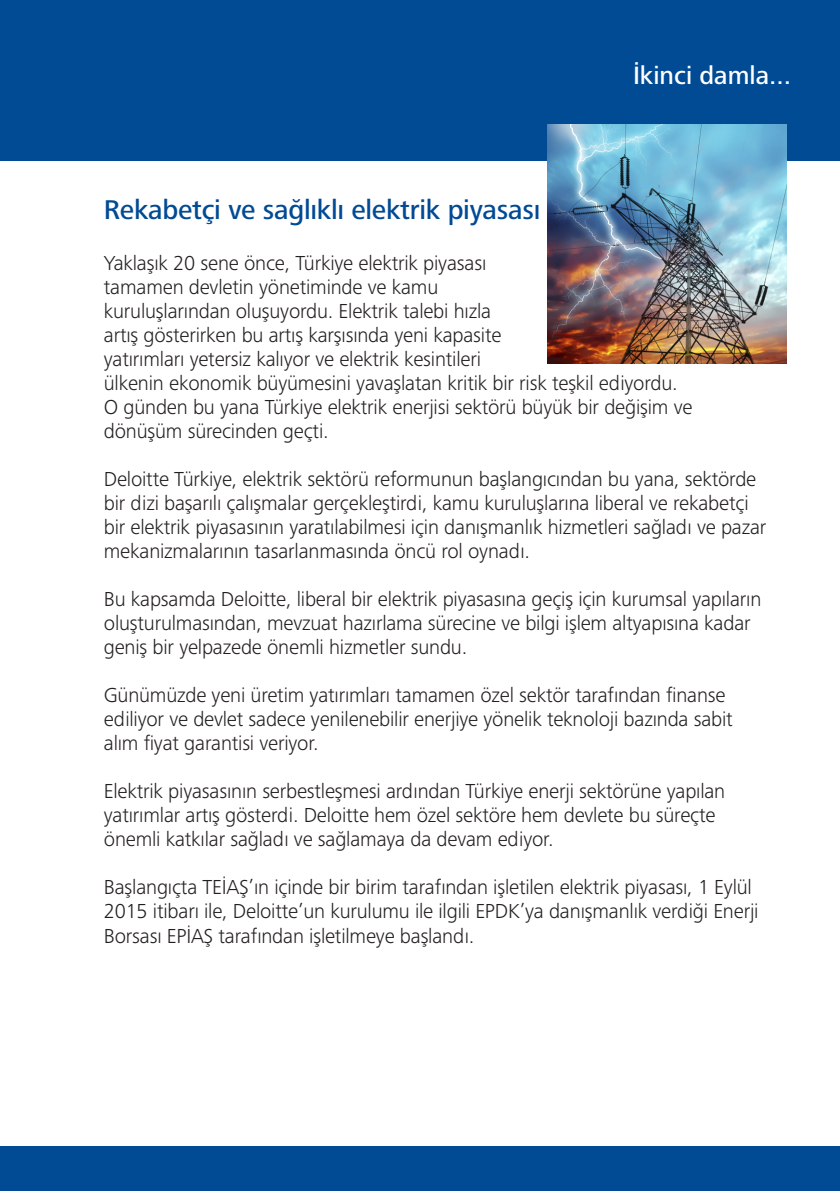
<style>
.page{position:relative;width:840px;height:1191px;background:#fff}
.page>*{position:absolute;margin:0;border:0;box-sizing:border-box;transform-origin:0 0}
.t1{font:500 28px "Frutiger Next Pro";letter-spacing:-.01em;color:#014a94}
.t2{font:500 26px "Frutiger Next Pro";color:#fff}
.t3{font:300 21px/24px "Frutiger Next Pro";letter-spacing:-.01em;color:#231f20}
</style>
<div class="page">
<div style="left:0;top:0;width:839px;height:161px;background:#014a94"></div>
<img style="left:547px;top:125px;width:239px;height:239px">
<div style="left:0;top:1146px;width:839px;height:45px;background:#014a94"></div>
<p class="t2" style="left:632px;top:61px;width:159px">İkinci damla...</p>
<p class="t1" style="left:104px;top:193px;width:438px">Rekabetçi ve sağlıklı elektrik piyasası</p>
<p class="t3" style="left:104px;top:251px;width:388px">Yaklaşık 20 sene önce, Türkiye elektrik piyasası tamamen devletin yönetiminde ve kamu kuruluşlarından oluşuyordu. Elektrik talebi hızla</p>
<p class="t3" style="left:104px;top:323px;width:399px">artış gösterirken bu artış karşısında yeni kapasite yatırımları yetersiz kalıyor ve elektrik kesintileri</p>
<p class="t3" style="left:104px;top:371px;width:575px">ülkenin ekonomik büyümesini yavaşlatan kritik bir risk teşkil ediyordu.</p>
<p class="t3" style="left:104px;top:395px;width:589px">O günden bu yana Türkiye elektrik enerjisi sektörü büyük bir değişim ve dönüşüm sürecinden geçti.</p>
<p class="t3" style="left:104px;top:467px;width:663px">Deloitte Türkiye, elektrik sektörü reformunun başlangıcından bu yana, sektörde bir dizi başarılı çalışmalar gerçekleştirdi, kamu kuruluşlarına liberal ve rekabetçi bir elektrik piyasasının yaratılabilmesi için danışmanlık hizmetleri sağladı ve pazar mekanizmalarının tasarlanmasında öncü rol oynadı.</p>
<p class="t3" style="left:104px;top:587px;width:658px">Bu kapsamda Deloitte, liberal bir elektrik piyasasına geçiş için kurumsal yapıların oluşturulmasından, mevzuat hazırlama sürecine ve bilgi işlem altyapısına kadar geniş bir yelpazede önemli hizmetler sundu.</p>
<p class="t3" style="left:104px;top:683px;width:630px">Günümüzde yeni üretim yatırımları tamamen özel sektör tarafından finanse ediliyor ve devlet sadece yenilenebilir enerjiye yönelik teknoloji bazında sabit alım fiyat garantisi veriyor.</p>
<p class="t3" style="left:104px;top:779px;width:622px">Elektrik piyasasının serbestleşmesi ardından Türkiye enerji sektörüne yapılan yatırımlar artış gösterdi. Deloitte hem özel sektöre hem devlete bu süreçte önemli katkılar sağladı ve sağlamaya da devam ediyor.</p>
<p class="t3" style="left:104px;top:874px;width:656px;line-height:24.6px">Başlangıçta TEİAŞ’ın içinde bir birim tarafından işletilen elektrik piyasası, 1 Eylül<br>2015 itibarı ile, Deloitte’un kurulumu ile ilgili EPDK’ya danışmanlık verdiği Enerji<br>Borsası EPİAŞ tarafından işletilmeye başlandı.</p>
</div>
